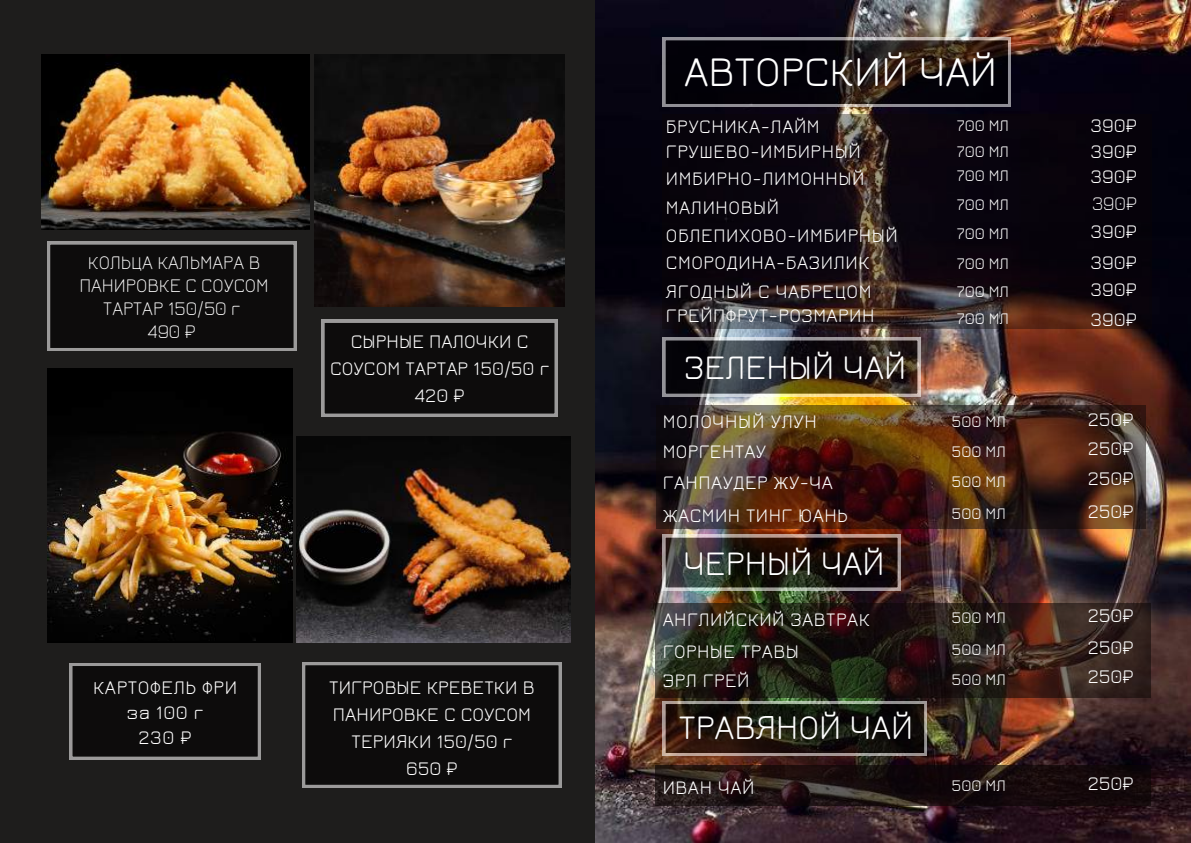
<style>
.page{position:relative;width:1191px;height:843px;background:#fff}
.page>*{position:absolute;margin:0;border:0;box-sizing:border-box;transform-origin:0 0}
.t1{font:43px "Jura";color:#fff}
.t2{font:35px "Jura";color:#fff}
.t3{font:19.6px/27px "Jura";letter-spacing:.005em;color:#fff}
.t4{font:300 19.6px/23.2px "Jura";color:#fff;text-align:center}
.t5{font:19.6px/24.8px "Jura";letter-spacing:.03em;color:#fff;text-align:center}
.t6{font:19.5px/27.9px "Jura";letter-spacing:.03em;color:#fff}
.t7{font:16.5px/29.3px "Jura";color:#fff}
</style>
<div class="page">
<div style="left:0;top:0;width:1190px;height:842px;background:#1e1d1c"></div>
<img style="left:595px;top:0;width:595px;height:842px">
<svg style="left:662px;top:114px;width:489px;height:214px;background:#160e13"></svg>
<img style="left:662px;top:337px;width:258px;height:59px">
<img style="left:655px;top:405px;width:490px;height:123px">
<svg style="left:655px;top:603px;width:495px;height:94px"></svg>
<svg style="left:655px;top:764px;width:495px;height:41px;fill:#170b0c"></svg>
<svg style="left:662px;top:37px;width:348px;height:70px;background:#1f1a1d"></svg>
<img style="left:662px;top:534px;width:238px;height:56px">
<svg style="left:662px;top:700px;width:264px;height:55px"></svg>
<img style="left:41px;top:55px;width:268px;height:175px">
<img style="left:315px;top:55px;width:249px;height:251px">
<img style="left:47px;top:368px;width:245px;height:274px">
<img style="left:296px;top:436px;width:274px;height:206px">
<svg style="left:47px;top:241px;width:249px;height:110px;background:#181717"></svg>
<svg style="left:321px;top:320px;width:236px;height:96px;background:#181717"></svg>
<svg style="left:302px;top:662px;width:259px;height:125px;background:#161515"></svg>
<svg style="left:69px;top:663px;width:192px;height:96px;background:#181717"></svg>
<p class="t4" style="left:79px;top:249px;width:191px">КОЛЬЦА КАЛЬМАРА В<br>ПАНИРОВКЕ С СОУСОМ<br>ТАРТАР 150/50 г<br>490 ₽</p>
<p class="t3" style="left:330px;top:327px;width:220px;text-align:center">СЫРНЫЕ ПАЛОЧКИ С<br>СОУСОМ ТАРТАР 150/50 г<br>420 ₽</p>
<p class="t5" style="left:93px;top:674px;width:145px">КАРТОФЕЛЬ ФРИ за 100 г<br>230 ₽</p>
<p class="t3" style="left:329px;top:672px;width:207px;text-align:center">ТИГРОВЫЕ КРЕВЕТКИ В<br>ПАНИРОВКЕ С СОУСОМ<br>ТЕРИЯКИ 150/50 г<br>650 ₽</p>
<h1 class="t1" style="left:684px;top:44px;width:314px">АВТОРСКИЙ ЧАЙ</h1>
<p class="t6" style="left:665px;top:111px;width:155px">БРУСНИКА-ЛАЙМ</p>
<p class="t7" style="left:956px;top:110px;width:54px">700 МЛ</p>
<p class="t3" style="left:1090px;top:112px;width:48px">390₽</p>
<p class="t6" style="left:665px;top:137px;width:200px;line-height:27px">ГРУШЕВО-ИМБИРНЫЙ<br>ИМБИРНО-ЛИМОННЫЙ</p>
<p class="t6" style="left:665px;top:192px;width:233px">МАЛИНОВЫЙ<br>ОБЛЕПИХОВО-ИМБИРНЫЙ<br>СМОРОДИНА-БАЗИЛИК<br>ЯГОДНЫЙ С ЧАБРЕЦОМ</p>
<p class="t6" style="left:665px;top:301px;width:210px">ГРЕЙПФРУТ-РОЗМАРИН</p>
<h2 class="t2" style="left:684px;top:345px;width:224px">ЗЕЛЕНЫЙ ЧАЙ</h2>
<p class="t6" style="left:662px;top:405px;width:156px;line-height:30.3px">МОЛОЧНЫЙ УЛУН<br>МОРГЕНТАУ</p>
<p class="t6" style="left:662px;top:466px;width:187px;line-height:32.2px">ГАНПАУДЕР ЖУ-ЧА<br>ЖАСМИН ТИНГ ЮАНЬ</p>
<h2 class="t2" style="left:683px;top:540px;width:202px">ЧЕРНЫЙ ЧАЙ</h2>
<p class="t6" style="left:662px;top:602px;width:209px;line-height:32px">АНГЛИЙСКИЙ ЗАВТРАК<br>ГОРНЫЕ ТРАВЫ</p>
<p class="t6" style="left:662px;top:665px;width:88px">ЭРЛ ГРЕЙ</p>
<h2 class="t2" style="left:678px;top:705px;width:236px">ТРАВЯНОЙ ЧАЙ</h2>
<p class="t7" style="left:956px;top:138px;width:54px;line-height:24.6px">700 МЛ<br>700 МЛ</p>
<p class="t7" style="left:956px;top:189px;width:54px;text-align:justify">700 МЛ 700 МЛ 700 МЛ</p>
<p class="t7" style="left:956px;top:277px;width:54px;line-height:26.8px">700 МЛ<br>700 МЛ</p>
<p class="t7" style="left:951px;top:405px;width:56px;line-height:30.4px">500 МЛ<br>500 МЛ</p>
<p class="t7" style="left:951px;top:464px;width:56px;line-height:32.1px">500 МЛ<br>500 МЛ</p>
<p class="t7" style="left:951px;top:601px;width:56px;line-height:32px">500 МЛ<br>500 МЛ</p>
<p class="t7" style="left:951px;top:663px;width:56px">500 МЛ</p>
<p class="t6" style="left:662px;top:772px;width:93px">ИВАН ЧАЙ</p>
<p class="t7" style="left:951px;top:770px;width:56px">500 МЛ</p>
<p class="t3" style="left:1090px;top:138px;width:48px;line-height:25px">390₽<br>390₽</p>
<p class="t4" style="left:1091px;top:191px;width:46px">390₽</p>
<p class="t3" style="left:1090px;top:216px;width:48px;line-height:30.8px">390₽<br>390₽</p>
<p class="t3" style="left:1090px;top:275px;width:48px">390₽</p>
<p class="t3" style="left:1090px;top:305px;width:48px">390₽</p>
<p class="t3" style="left:1087px;top:403px;width:47px;line-height:29.4px">250₽<br>250₽</p>
<p class="t3" style="left:1087px;top:461px;width:47px;line-height:32.6px">250₽<br>250₽</p>
<p class="t3" style="left:1087px;top:598px;width:47px;line-height:31.8px">250₽<br>250₽</p>
<p class="t3" style="left:1087px;top:661px;width:47px">250₽</p>
<p class="t3" style="left:1087px;top:768px;width:47px">250₽</p>
</div>
